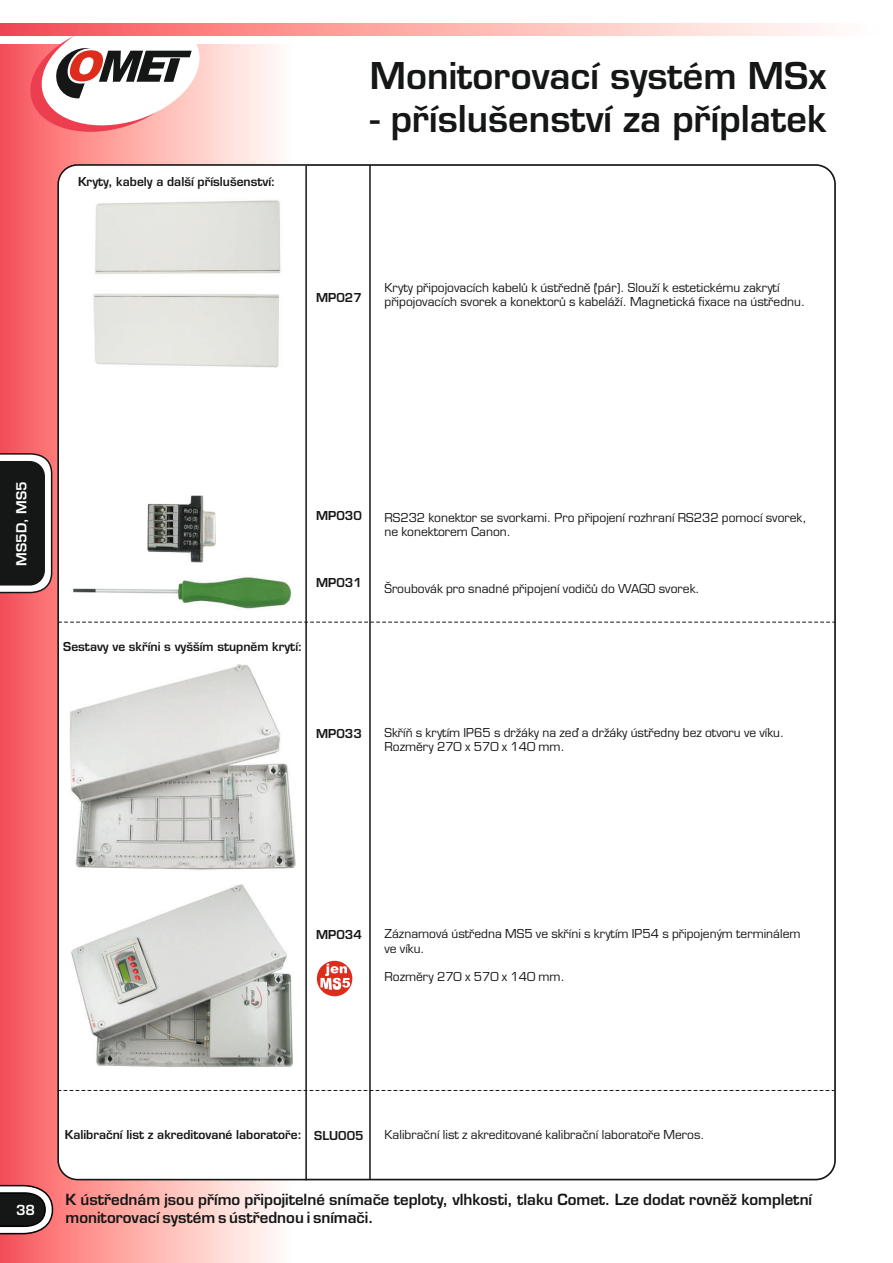
<style>
.page{position:relative;width:893px;height:1263px;background:#fff}
.page>*{position:absolute;margin:0;border:0;box-sizing:border-box;transform-origin:0 0}
.t1{font:700 36px "Euromode";color:#151616}
.t2{font:700 15px/18.1px "Euromode";color:#151616}
.t3{font:700 13.5px "Euromode";color:#fff}
.t4{font:12px/14.4px "Euromode";color:#151616}
.t5{font:700 12px "Euromode";color:#151616}
</style>
<div class="page">
<div style="left:0;top:44px;width:297px;height:1219px;background:linear-gradient(to right,#fa595b,#fff)"></div>
<svg style="left:23px;top:23px;width:184px;height:116px"></svg>
<svg style="left:0;top:24px;width:826px;height:12px;background:#fda7a5"></svg>
<svg style="left:0;top:452px;width:53px;height:142px"></svg>
<svg style="left:0;top:1184px;width:54px;height:51px"></svg>
<div style="left:57px;top:164px;width:779px;height:1016px;background:#fff;border:2px solid #151616;border-radius:19px"></div>
<hr style="left:305px;top:166px;width:2px;height:1014px;background:#151616">
<hr style="left:369px;top:165px;width:2px;height:1014px;background:#151616">
<img style="left:93px;top:200px;width:188px;height:168px">
<img style="left:147px;top:496px;width:68px;height:66px">
<img style="left:71px;top:576px;width:220px;height:33px">
<img style="left:70px;top:664px;width:225px;height:206px">
<img style="left:71px;top:884px;width:221px;height:183px">
<div style="left:317px;top:961px;width:35px;height:35px;background:#dd2b1c;border-radius:50%"></div>
<svg style="left:320px;top:964px;width:30px;height:26px"></svg>
<svg style="left:58px;top:622px;width:777px;height:1px"></svg>
<svg style="left:58px;top:1090px;width:776px;height:1px"></svg>
<p class="t5" style="left:78px;top:176px;width:199px">Kryty, kabely a další příslušenství:</p>
<h1 class="t1" style="left:370px;top:61px;width:458px">Monitorovací systém MSx</h1>
<h1 class="t1" style="left:370px;top:105px;width:458px">- příslušenství za příplatek</h1>
<p class="t5" style="left:316px;top:293px;width:47px">MP027</p>
<p class="t4" style="left:384px;top:281px;width:422px">Kryty připojovacích kabelů k ústředně (pár). Slouží k estetickému zakrytí připojovacích svorek a konektorů s kabeláží. Magnetická fixace na ústřednu.</p>
<p class="t3" style="left:16px;top:566px;width:86px;rotate:-90deg">MS5D, MS5</p>
<p class="t5" style="left:316px;top:511px;width:47px">MP030</p>
<p class="t5" style="left:316px;top:578px;width:47px">MP031</p>
<p class="t5" style="left:63px;top:642px;width:241px">Sestavy ve skříni s vyšším stupněm krytí:</p>
<p class="t4" style="left:384px;top:511px;width:424px">RS232 konektor se svorkami. Pro připojení rozhraní RS232 pomocí svorek, ne konektorem Canon.</p>
<p class="t4" style="left:384px;top:583px;width:317px">Šroubovák pro snadné připojení vodičů do WAGO svorek.</p>
<p class="t5" style="left:316px;top:728px;width:47px">MP033</p>
<p class="t4" style="left:384px;top:727px;width:401px">Skříň s krytím IP65 s držáky na zeď a držáky ústředny bez otvoru ve víku.<br>Rozměry 270 x 570 x 140 mm.</p>
<p class="t5" style="left:316px;top:929px;width:47px">MP034</p>
<p class="t4" style="left:384px;top:928px;width:417px">Záznamová ústředna MS5 ve skříni s krytím IP54 s připojeným terminálem ve víku.</p>
<p class="t4" style="left:384px;top:971px;width:182px">Rozměry 270 x 570 x 140 mm.</p>
<p class="t3" style="left:16px;top:1204px;width:21px">38</p>
<p class="t5" style="left:65px;top:1130px;width:239px">Kalibrační list z akreditované laboratoře:</p>
<p class="t5" style="left:314px;top:1130px;width:51px">SLU005</p>
<p class="t4" style="left:384px;top:1129px;width:322px">Kalibrační list z akreditované kalibrační laboratoře Meros.</p>
<p class="t2" style="left:66px;top:1192px;width:748px">K ústřednám jsou přímo připojitelné snímače teploty, vlhkosti, tlaku Comet. Lze dodat rovněž kompletní monitorovací systém s ústřednou i snímači.</p>
</div>
